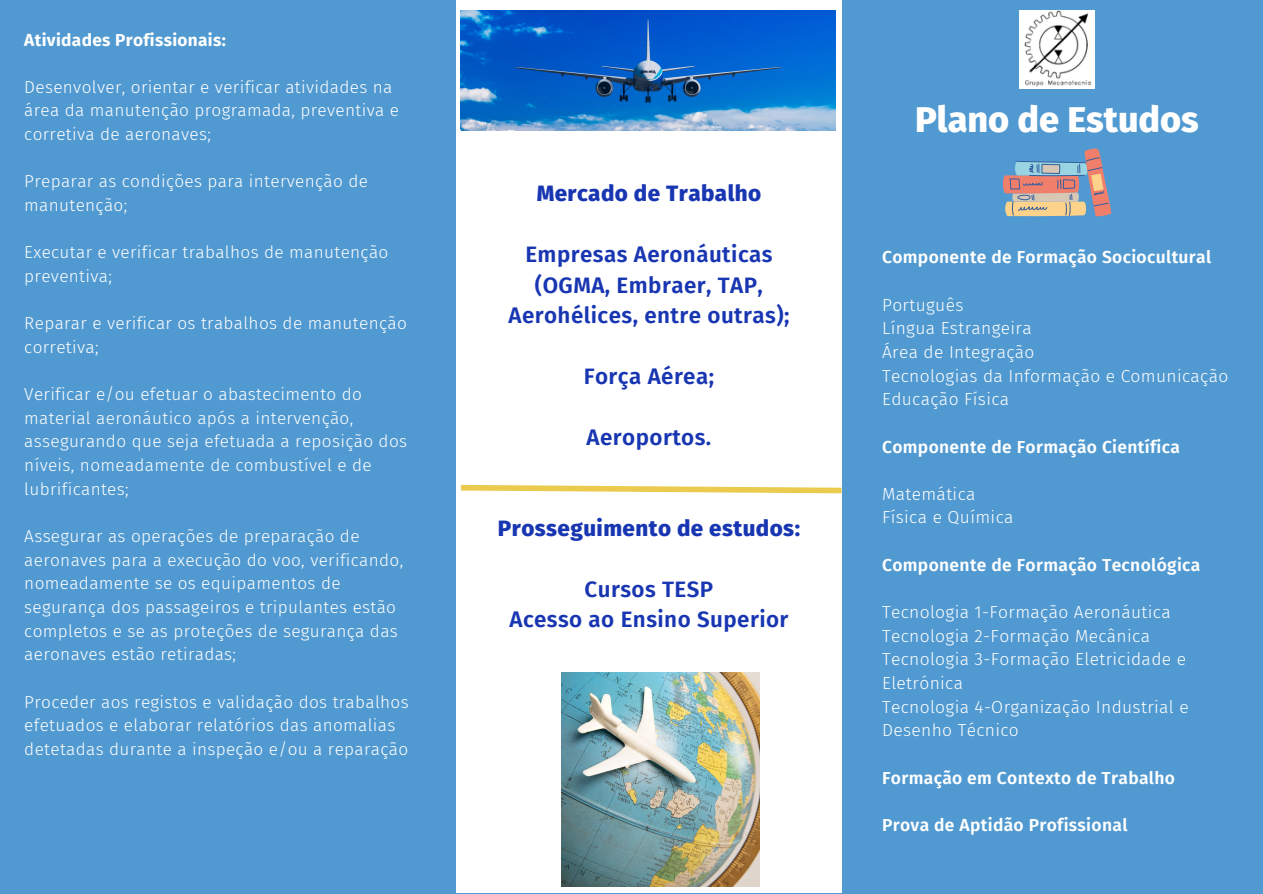
<style>
.page{position:relative;width:1263px;height:894px;background:#fff}
.page>*{position:absolute;margin:0;border:0;box-sizing:border-box;transform-origin:0 0}
.t1{font:800 36px "Fira Sans";color:#fff}
.t2{font:600 22.35px/30.3px "Fira Sans";letter-spacing:.02em;color:#1836b2;text-align:center}
.t3{font:800 22.35px "Fira Sans";letter-spacing:.02em;color:#1836b2}
.t4{font:300 17.4px/23.7px "Fira Sans";letter-spacing:.02em;color:#fff}
.t5{font:600 17.4px "Fira Sans";letter-spacing:.02em;color:#fff}
.t6{font:300 17.25px/23.7px "Fira Sans";letter-spacing:.02em;color:#fff}
.t7{font:700 17.25px "Fira Sans";letter-spacing:.02em;color:#fff}
</style>
<div class="page">
<div style="left:0;top:0;width:1263px;height:893px;background:#5199d1"></div>
<div style="left:456px;top:0;width:386px;height:892px;background:#fff"></div>
<img style="left:1019px;top:10px;width:75px;height:79px">
<svg style="left:461px;top:484px;width:381px;height:10px"></svg>
<img style="left:561px;top:672px;width:198px;height:213px">
<img style="left:461px;top:10px;width:375px;height:120px">
<svg style="left:1002px;top:148px;width:110px;height:68px"></svg>
<p class="t7" style="left:24px;top:29px;width:203px">Atividades Profissionais:</p>
<p class="t6" style="left:24px;top:75px;width:376px">Desenvolver, orientar e verificar atividades na área da manutenção programada, preventiva e corretiva de aeronaves;</p>
<p class="t6" style="left:24px;top:170px;width:345px">Preparar as condições para intervenção de manutenção;</p>
<p class="t6" style="left:24px;top:240px;width:366px">Executar e verificar trabalhos de manutenção preventiva;</p>
<p class="t6" style="left:24px;top:311px;width:384px">Reparar e verificar os trabalhos de manutenção corretiva;</p>
<p class="t6" style="left:24px;top:382px;width:384px">Verificar e/ou efetuar o abastecimento do material aeronáutico após a intervenção, assegurando que seja efetuada a reposição dos níveis, nomeadamente de combustível e de lubrificantes;</p>
<p class="t6" style="left:24px;top:524px;width:380px">Assegurar as operações de preparação de aeronaves para a execução do voo, verificando, nomeadamente se os equipamentos de segurança dos passageiros e tripulantes estão completos e se as proteções de segurança das aeronaves estão retiradas;</p>
<p class="t6" style="left:24px;top:689px;width:386px">Proceder aos registos e validação dos trabalhos efetuados e elaborar relatórios das anomalias detetadas durante a inspeção e/ou a reparação</p>
<p class="t3" style="left:537px;top:180px;width:226px">Mercado de Trabalho</p>
<p class="t2" style="left:508px;top:239px;width:282px">Empresas Aeronáuticas (OGMA, Embraer, TAP,<br>Aerohélices, entre outras);</p>
<p class="t2" style="left:584px;top:361px;width:132px">Força Aérea;</p>
<p class="t2" style="left:587px;top:422px;width:126px">Aeroportos.</p>
<p class="t3" style="left:498px;top:515px;width:304px">Prosseguimento de estudos:</p>
<p class="t2" style="left:509px;top:574px;width:280px">Cursos TESP<br>Acesso ao Ensino Superior</p>
<h1 class="t1" style="left:915px;top:98px;width:285px">Plano de Estudos</h1>
<p class="t5" style="left:882px;top:247px;width:331px">Componente de Formação Sociocultural</p>
<p class="t4" style="left:882px;top:293px;width:348px">Português<br>Língua Estrangeira<br>Área de Integração<br>Tecnologias da Informação e Comunicação<br>Educação Física</p>
<p class="t5" style="left:882px;top:436px;width:299px">Componente de Formação Científica</p>
<p class="t4" style="left:882px;top:482px;width:133px">Matemática<br>Física e Química</p>
<p class="t5" style="left:882px;top:554px;width:320px">Componente de Formação Tecnológica</p>
<p class="t4" style="left:882px;top:600px;width:308px">Tecnologia 1-Formação Aeronáutica<br>Tecnologia 2-Formação Mecânica<br>Tecnologia 3-Formação Eletricidade e<br>Eletrónica<br>Tecnologia 4-Organização Industrial e<br>Desenho Técnico</p>
<p class="t5" style="left:882px;top:767px;width:294px">Formação em Contexto de Trabalho</p>
<p class="t5" style="left:882px;top:814px;width:247px">Prova de Aptidão Profissional</p>
</div>
